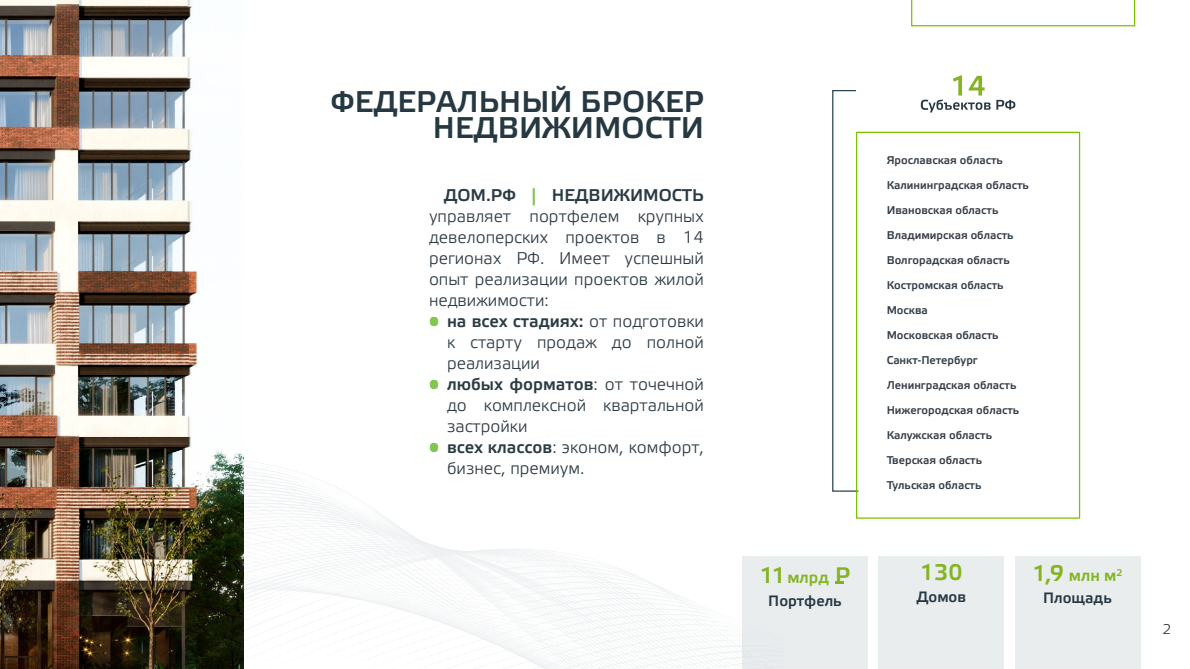
<style>
.page{position:relative;width:1190px;height:669px;background:#fff}
.page>*{position:absolute;margin:0;border:0;box-sizing:border-box;transform-origin:0 0}
.t1{font:500 30px/26px "Etelka";color:#263942;text-align:right}
.t2{font:500 22.5px "Etelka";color:#84b422}
.t3{font:300 17px/21px "Etelka";color:#2b3b43;text-align:justify}
.t4{font:500 16.3px "Etelka";color:#84b422}
.t5{font:500 15px "Etelka";color:#263942}
.t6{font:300 14px "Etelka";color:#2b3b43}
.t7{font:500 11.3px "Etelka";color:#333e48}
.s1{font-weight:500}
.s2{font-weight:500;color:#81c552}
.s3{font-size:22.5px}
</style>
<div class="page">
<svg style="left:244px;top:460px;width:498px;height:209px"></svg>
<img style="left:0;top:0;width:244px;height:669px">
<div style="left:1015px;top:556px;width:125px;height:113px;background:#e9edee"></div>
<div style="left:742px;top:556px;width:126px;height:113px;background:#e9edee"></div>
<div style="left:878px;top:556px;width:126px;height:113px;background:#e9edee"></div>
<svg style="left:921px;top:75px;width:94px;height:37px"></svg>
<svg style="left:832px;top:90px;width:28px;height:402px"></svg>
<div style="left:856px;top:132px;width:224px;height:387px;border:1px solid #7cc100"></div>
<svg style="left:836px;top:581px;width:8px;height:2px"></svg>
<svg style="left:911px;top:0;width:224px;height:26px"></svg>
<h1 class="t1" style="left:331px;top:90px;width:374px">ФЕДЕРАЛЬНЫЙ БРОКЕР<br>НЕДВИЖИМОСТИ</h1>
<p class="t3" style="left:429px;top:186px;width:276px;text-indent:15px"><span class="s1">ДОМ.РФ</span> <span class="s2">|</span> <span class="s1">НЕДВИЖИМОСТЬ </span>управляет портфелем крупных девелоперских проектов в 14 регионах РФ. Имеет успешный опыт реализации проектов жилой недвижимости:</p>
<p class="t3" style="left:447px;top:312px;width:259px;text-indent:-18px"><span class="s2">•</span> <span class="s1">на всех стадиях:</span> от подготовки к старту продаж до полной реализации</p>
<p class="t3" style="left:447px;top:375px;width:258px;text-indent:-18px"><span class="s2">•</span> <span class="s1">любых форматов</span>: от точечной до комплексной квартальной застройки</p>
<p class="t3" style="left:447px;top:438px;width:258px;text-indent:-18px"><span class="s2">•</span> <span class="s1">всех классов</span>: эконом, комфорт, бизнес, премиум.</p>
<p class="t4" style="left:760px;top:568px;width:92px"><span class="s3">11</span> млрд <span class="s3">Р</span></p>
<p class="t5" style="left:768px;top:592px;width:75px">Портфель</p>
<p class="t7" style="left:887px;top:153px;width:118px">Ярославская область</p>
<p class="t7" style="left:887px;top:178px;width:144px">Калининградская область</p>
<p class="t7" style="left:887px;top:203px;width:113px">Ивановская область</p>
<p class="t7" style="left:887px;top:228px;width:128px">Владимирская область</p>
<p class="t7" style="left:887px;top:253px;width:125px">Волгорадская область</p>
<p class="t7" style="left:887px;top:278px;width:119px">Костромская область</p>
<p class="t7" style="left:887px;top:303px;width:43px">Москва</p>
<p class="t7" style="left:887px;top:328px;width:114px">Московская область</p>
<p class="t7" style="left:887px;top:353px;width:93px">Санкт-Петербург</p>
<p class="t7" style="left:887px;top:378px;width:131px">Ленинградская область</p>
<p class="t7" style="left:887px;top:403px;width:134px">Нижегородская область</p>
<p class="t7" style="left:887px;top:428px;width:107px">Калужская область</p>
<p class="t7" style="left:887px;top:453px;width:97px">Тверская область</p>
<p class="t7" style="left:887px;top:478px;width:96px">Тульская область</p>
<h2 class="t2" style="left:920px;top:559px;width:44px">130</h2>
<p class="t5" style="left:916px;top:589px;width:51px">Домов</p>
<p class="t4" style="left:1033px;top:566px;width:91px"><span class="s3">1,9</span> млн м<sup>2</sup></p>
<p class="t5" style="left:1043px;top:590px;width:70px">Площадь</p>
<p class="t6" style="left:1162px;top:621px;width:10px">2</p>
</div>
